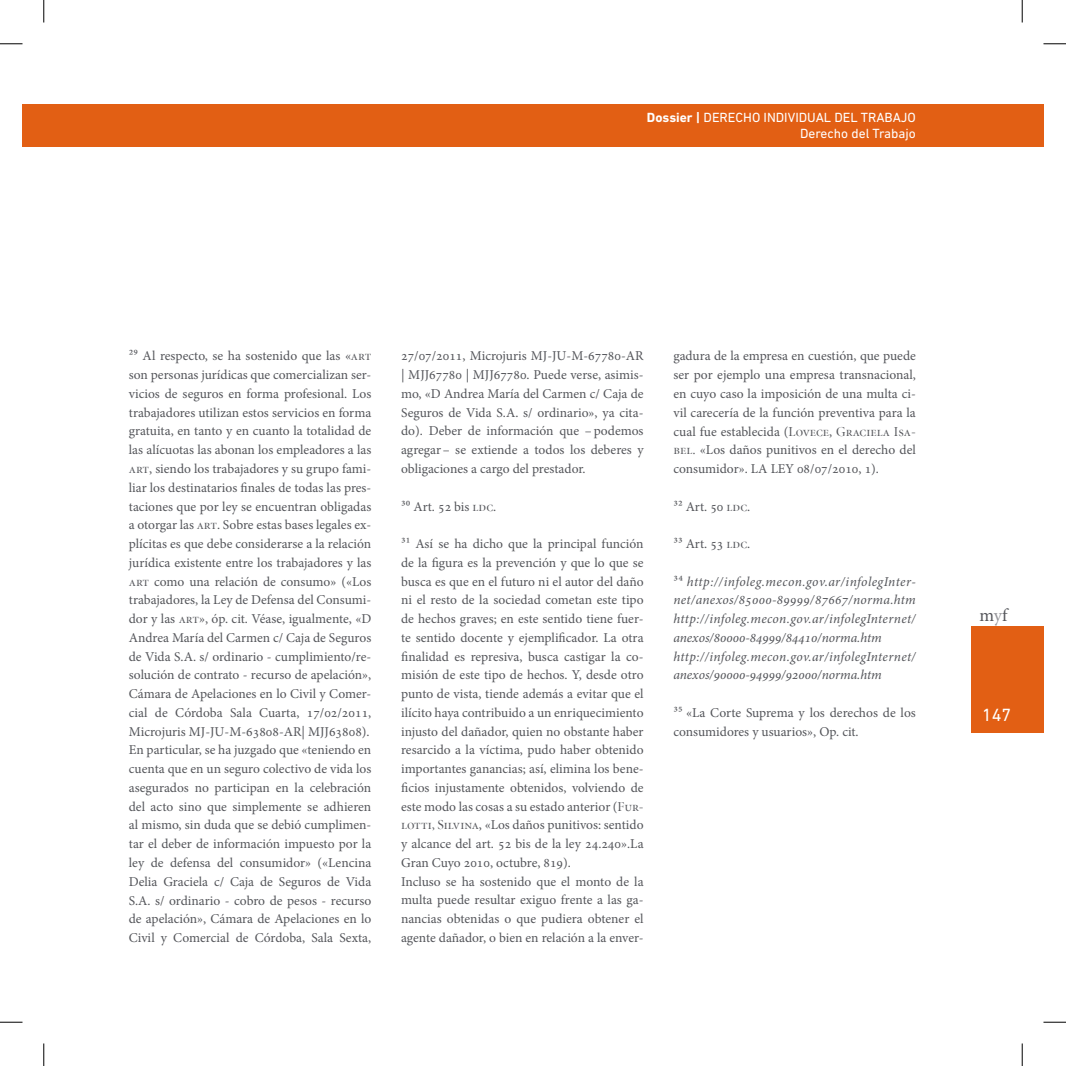
<style>
.page{position:relative;width:1066px;height:1066px;background:#fff}
.page>*{position:absolute;margin:0;border:0;box-sizing:border-box;transform-origin:0 0}
.t1{font:18px "Minion Pro";color:#54555a}
.t2{font:18px "DIN Next LT Pro";color:#fff}
.Bibliografía{font:13.5px/18.8px "Minion Pro";color:#54555a;text-align:justify}
.t3{font:italic 13.5px/18.8px "Minion Pro";letter-spacing:.01em;color:#54555a;text-align:justify}
.t4{font:13.5px/16.2px "DIN Next LT Pro";color:#fff;text-align:right}
.s1{font-weight:700}
.s2{font-family:"Minion Display Regular SC"}
.s3{font-style:normal}
.s4{color:#959599}
</style>
<div class="page">
<div style="left:44px;top:104px;width:999px;height:43px;background:#e25f14"></div>
<div style="left:971px;top:626px;width:72px;height:107px;background:#e25f14"></div>
<div style="left:22px;top:104px;width:22px;height:43px;background:#e25f14"></div>
<svg style="left:0;top:44px;width:22px;height:1px"></svg>
<svg style="left:1043px;top:44px;width:22px;height:1px"></svg>
<svg style="left:0;top:1021px;width:22px;height:1px"></svg>
<svg style="left:1043px;top:1021px;width:22px;height:1px"></svg>
<svg style="left:44px;top:0;width:1px;height:23px"></svg>
<svg style="left:44px;top:1043px;width:1px;height:22px"></svg>
<svg style="left:1021px;top:0;width:1px;height:23px"></svg>
<svg style="left:1021px;top:1043px;width:1px;height:22px"></svg>
<p class="t4" style="left:647px;top:109px;width:270px"><span class="s1">Dossier |</span> DERECHO INDIVIDUAL DEL TRABAJO<br>Derecho del Trabajo</p>
<p class="Bibliografía" style="left:129px;top:347px;width:244px">2⁹ Al respecto, se ha sostenido que las «<span class="s2">art </span>son personas jurídicas que comercializan ser&shy;vicios de seguros en forma profesional. Los trabajadores utilizan estos servicios en forma gratuita, en tanto y en cuanto la totalidad de las alícuotas las abonan los empleadores a las <span class="s2">art</span>, siendo los trabajadores y su grupo fami&shy;liar los destinatarios finales de todas las pres&shy;taciones que por ley se encuentran obligadas a otorgar las <span class="s2">art</span>. Sobre estas bases legales ex&shy;plícitas es que debe considerarse a la relación jurídica existente entre los trabajadores y las <span class="s2">art</span> como una relación de consumo» («Los trabajadores, la Ley de Defensa del Consumi&shy;dor y las <span class="s2">art</span>», óp. cit. Véase, igualmente, «D Andrea María del Carmen c/ Caja de Seguros de Vida S.A. s/ ordinario - cumplimiento/re&shy;solución de contrato - recurso de apelación», Cámara de Apelaciones en lo Civil y Comer&shy;cial de Córdoba Sala Cuarta, 17/02/2011, Microjuris MJ-JU-M-63808-AR| MJJ63808).</p>
<p class="Bibliografía" style="left:129px;top:740px;width:244px">En particular, se ha juzgado que «teniendo en cuenta que en un seguro colectivo de vida los asegurados no participan en la celebración del acto sino que simplemente se adhieren al mismo, sin duda que se debió cumplimen&shy;tar el deber de información impuesto por la ley de defensa del consumidor» («Lencina Delia Graciela c/ Caja de Seguros de Vida S.A. s/ ordinario - cobro de pesos - recurso de apelación», Cámara de Apelaciones en lo Civil y Comercial de Córdoba, Sala Sexta,</p>
<p class="Bibliografía" style="left:401px;top:347px;width:244px">27/07/2011, Microjuris MJ-JU-M-67780-AR | MJJ67780 | MJJ67780. Puede verse, asimis&shy;mo, «D Andrea María del Carmen c/ Caja de Seguros de Vida S.A. s/ ordinario», ya cita&shy;do). Deber de información que –podemos agregar– se extiende a todos los deberes y obligaciones a cargo del prestador.</p>
<p class="Bibliografía" style="left:401px;top:497px;width:97px">3⁰ Art. 52 bis <span class="s2">ldc</span>.</p>
<p class="Bibliografía" style="left:401px;top:534px;width:244px">31 Así se ha dicho que la principal función de la figura es la prevención y que lo que se busca es que en el futuro ni el autor del daño ni el resto de la sociedad cometan este tipo de hechos graves; en este sentido tiene fuer&shy;te sentido docente y ejemplificador. La otra finalidad es represiva, busca castigar la co&shy;misión de este tipo de hechos. Y, desde otro punto de vista, tiende además a evitar que el ilícito haya contribuido a un enriquecimiento injusto del dañador, quien no obstante haber resarcido a la víctima, pudo haber obtenido importantes ganancias; así, elimina los bene&shy;ficios injustamente obtenidos, volviendo de este modo las cosas a su estado anterior (<span class="s2">Fur&shy;lotti, Silvina</span>, «Los daños punitivos: sentido y alcance del art. 52 bis de la ley 24.240».La Gran Cuyo 2010, octubre, 819).</p>
<p class="Bibliografía" style="left:401px;top:872px;width:244px">Incluso se ha sostenido que el monto de la multa puede resultar exiguo frente a las ga&shy;nancias obtenidas o que pudiera obtener el agente dañador, o bien en relación a la enver-</p>
<p class="Bibliografía" style="left:673px;top:347px;width:244px">gadura de la empresa en cuestión, que puede ser por ejemplo una empresa transnacional, en cuyo caso la imposición de una multa ci&shy;vil carecería de la función preventiva para la cual fue establecida (<span class="s2">Lovece</span>, <span class="s2">Graciela Isa&shy;bel.</span> «Los daños punitivos en el derecho del consumidor». LA LEY 08/07/2010, 1).</p>
<p class="Bibliografía" style="left:673px;top:497px;width:78px">32 Art. 50 <span class="s2">ldc</span>.</p>
<p class="Bibliografía" style="left:673px;top:534px;width:78px">33 Art. 53 <span class="s2">ldc</span>.</p>
<p class="t3" style="left:673px;top:572px;width:244px"><span class="s3">3⁴</span> http://infoleg.mecon.gov.ar/infolegInter&shy;net/anexos/85000-89999/87667/norma.htm http://infoleg.mecon.gov.ar/infolegInternet/ anexos/80000-84999/84410/norma.htm</p>
<p class="t3" style="left:673px;top:647px;width:244px">http://infoleg.mecon.gov.ar/infolegInternet/ anexos/90000-94999/92000/norma.htm</p>
<p class="Bibliografía" style="left:673px;top:703px;width:244px">3⁵ «La Corte Suprema y los derechos de los consumidores y usuarios», Op. cit.</p>
<h1 class="t1" style="left:979px;top:603px;width:29px">m<span class="s4">y</span>f</h1>
<h1 class="t2" style="left:982px;top:704px;width:31px">147</h1>
</div>
